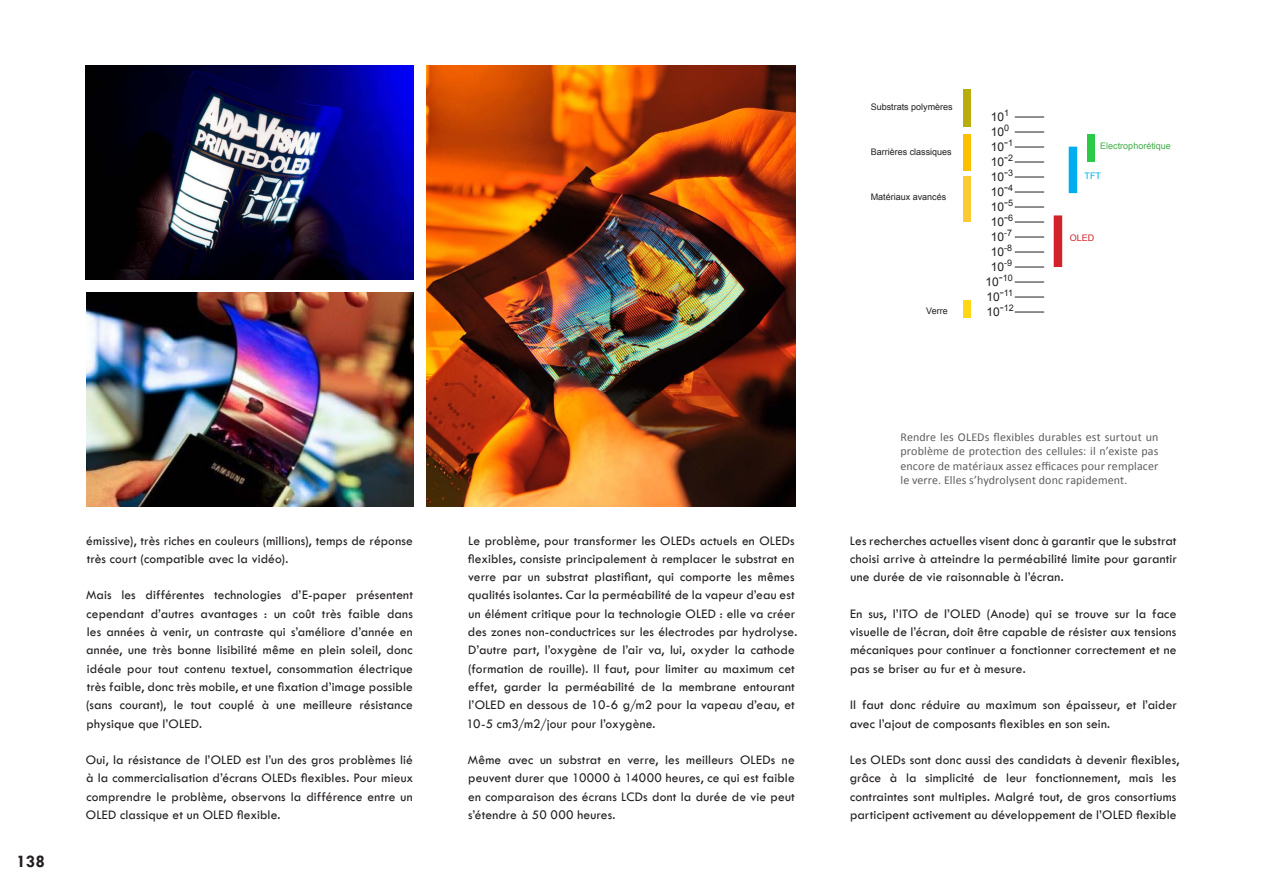
<style>
.page{position:relative;width:1263px;height:893px;background:#fff}
.page>*{position:absolute;margin:0;border:0;box-sizing:border-box;transform-origin:0 0}
.t1{font:700 18px "Tw Cen";color:#231f20}
.No_Hyphens_enfin_lim{font:13.5px/18.3px "Tw Cen";letter-spacing:.01em;color:#231f20;text-align:justify}
.calibri_commentaires{font:12px/14.4px "Calibri";letter-spacing:.01em;color:#5d5e60;text-align:justify}
.t2{font:12px "Arial";color:#231f20}
.t3{font:9px "Arial";color:#231f20}
.t4{font:9px "Arial";color:#41ad49}
.t5{font:9px "Arial";color:#d2232a}
.t6{font:9px "Arial";color:#00aeef}
.s1{font-size:12px}
</style>
<div class="page">
<img style="left:86px;top:65px;width:327px;height:214px">
<img style="left:86px;top:293px;width:328px;height:213px">
<img style="left:426px;top:65px;width:369px;height:441px">
<svg style="left:1015px;top:117px;width:29px;height:1px"></svg>
<svg style="left:1015px;top:132px;width:29px;height:1px"></svg>
<svg style="left:1015px;top:147px;width:29px;height:1px"></svg>
<svg style="left:1015px;top:162px;width:29px;height:1px"></svg>
<svg style="left:1015px;top:177px;width:29px;height:1px"></svg>
<svg style="left:1015px;top:192px;width:29px;height:1px"></svg>
<svg style="left:1015px;top:207px;width:29px;height:1px"></svg>
<svg style="left:1015px;top:222px;width:29px;height:1px"></svg>
<svg style="left:1015px;top:237px;width:29px;height:1px"></svg>
<svg style="left:1015px;top:252px;width:29px;height:1px"></svg>
<svg style="left:1015px;top:267px;width:29px;height:1px"></svg>
<svg style="left:1015px;top:282px;width:29px;height:1px"></svg>
<svg style="left:1015px;top:297px;width:29px;height:1px"></svg>
<svg style="left:1015px;top:312px;width:29px;height:1px"></svg>
<div style="left:1069px;top:147px;width:8px;height:46px;background:#00aeef"></div>
<div style="left:1087px;top:134px;width:7px;height:28px;background:#2bca48"></div>
<div style="left:1054px;top:215px;width:8px;height:52px;background:#d2232a"></div>
<div style="left:964px;top:89px;width:7px;height:38px;background:#b9ac0e"></div>
<div style="left:964px;top:134px;width:7px;height:36px;background:#fdc000"></div>
<div style="left:964px;top:176px;width:7px;height:46px;background:#fcca34"></div>
<div style="left:964px;top:300px;width:7px;height:18px;background:#ffd716"></div>
<p class="t1" style="left:16px;top:850px;width:30px">138</p>
<p class="No_Hyphens_enfin_lim" style="left:86px;top:531px;width:328px">émissive), très riches en couleurs (millions), temps de réponse très court (compatible avec la vidéo).</p>
<p class="No_Hyphens_enfin_lim" style="left:86px;top:586px;width:328px">Mais les différentes technologies d’E-paper présentent cependant d’autres avantages : un coût très faible dans les années à venir, un contraste qui s’améliore d’année en année, une très bonne lisibilité même en plein soleil, donc idéale pour tout contenu textuel, consommation électrique très faible, donc très mobile, et une fixation d’image possible (sans courant), le tout couplé à une meilleure résistance physique que l’OLED.</p>
<p class="No_Hyphens_enfin_lim" style="left:86px;top:751px;width:329px">Oui, la résistance de l’OLED est l’un des gros problèmes lié à la commercialisation d’écrans OLEDs flexibles. Pour mieux comprendre le problème, observons la différence entre un OLED classique et un OLED flexible.</p>
<p class="No_Hyphens_enfin_lim" style="left:466px;top:531px;width:332px;text-align:left">Le problème, pour transformer les OLEDs actuels en OLEDs flexibles, consiste principalement à remplacer le substrat en verre par un substrat plastifiant, qui comporte les mêmes qualités isolantes. Car la perméabilité de la vapeur d’eau est un élément critique pour la technologie OLED : elle va créer des zones non-conductrices sur les électrodes par hydrolyse.<br>D’autre part, l’oxygène de l’air va, lui, oxyder la cathode (formation de rouille). Il faut, pour limiter au maximum cet effet, garder la perméabilité de la membrane entourant l’OLED en dessous de 10-6 g/m2 pour la vapeau d’eau, et 10-5 cm3/m2/jour pour l’oxygène.</p>
<p class="No_Hyphens_enfin_lim" style="left:468px;top:751px;width:328px">Même avec un substrat en verre, les meilleurs OLEDs ne peuvent durer que 10000 à 14000 heures, ce qui est faible en comparaison des écrans LCDs dont la durée de vie peut s’étendre à 50 000 heures.</p>
<p class="t3" style="left:871px;top:101px;width:84px">Substrats polymères</p>
<p class="t3" style="left:871px;top:146px;width:83px">Barrières classiques</p>
<p class="t3" style="left:871px;top:191px;width:77px">Matériaux avancés</p>
<p class="t2" style="left:991px;top:109px;width:20px">10<sup>1</sup></p>
<p class="t2" style="left:991px;top:124px;width:20px">10<sup>0</sup></p>
<p class="t2" style="left:991px;top:139px;width:24px">10-<sup>1</sup></p>
<p class="t2" style="left:991px;top:154px;width:24px">10-<sup>2</sup></p>
<p class="t2" style="left:991px;top:169px;width:24px">10-<sup>3</sup></p>
<p class="t2" style="left:991px;top:184px;width:24px">10-<sup>4</sup></p>
<p class="t2" style="left:991px;top:199px;width:24px">10-<sup>5</sup></p>
<p class="t2" style="left:991px;top:214px;width:24px">10-<sup>6</sup></p>
<p class="t2" style="left:991px;top:229px;width:23px">10<sup>-7</sup></p>
<p class="t2" style="left:991px;top:244px;width:23px">10<sup>-8</sup></p>
<p class="t2" style="left:991px;top:259px;width:23px">10<sup>-9</sup></p>
<p class="t2" style="left:985px;top:274px;width:29px">10-<sup>10</sup></p>
<p class="t2" style="left:986px;top:289px;width:28px">10-<sup>11</sup></p>
<p class="t2" style="left:986px;top:304px;width:15px">10</p>
<p class="t3" style="left:926px;top:304px;width:23px">Verre</p>
<p class="t3" style="left:1000px;top:302px;width:16px"><span class="s1">-</span>12</p>
<p class="t4" style="left:1100px;top:139px;width:72px">Electrophorétique</p>
<p class="t6" style="left:1084px;top:169px;width:18px">TFT</p>
<p class="t5" style="left:1070px;top:232px;width:26px">OLED</p>
<p class="calibri_commentaires" style="left:900px;top:430px;width:259px">Rendre les OLEDs flexibles durables est surtout un problème de protection des cellules: il n’existe pas encore de matériaux assez efficaces pour remplacer le verre. Elles s’hydrolysent donc rapidement.</p>
<p class="No_Hyphens_enfin_lim" style="left:850px;top:531px;width:329px">Les recherches actuelles visent donc à garantir que le substrat choisi arrive à atteindre la perméabilité limite pour garantir une durée de vie raisonnable à l’écran.</p>
<p class="No_Hyphens_enfin_lim" style="left:850px;top:604px;width:328px">En sus, l’ITO de l’OLED (Anode) qui se trouve sur la face visuelle de l’écran, doit être capable de résister aux tensions mécaniques pour continuer a fonctionner correctement et ne pas se briser au fur et à mesure.</p>
<p class="No_Hyphens_enfin_lim" style="left:850px;top:696px;width:329px">Il faut donc réduire au maximum son épaisseur, et l’aider avec l’ajout de composants flexibles en son sein.</p>
<p class="No_Hyphens_enfin_lim" style="left:850px;top:751px;width:331px;text-align:left">Les OLEDs sont donc aussi des candidats à devenir flexibles, grâce à la simplicité de leur fonctionnement, mais les contraintes sont multiples. Malgré tout, de gros consortiums participent activement au développement de l’OLED flexible</p>
</div>
